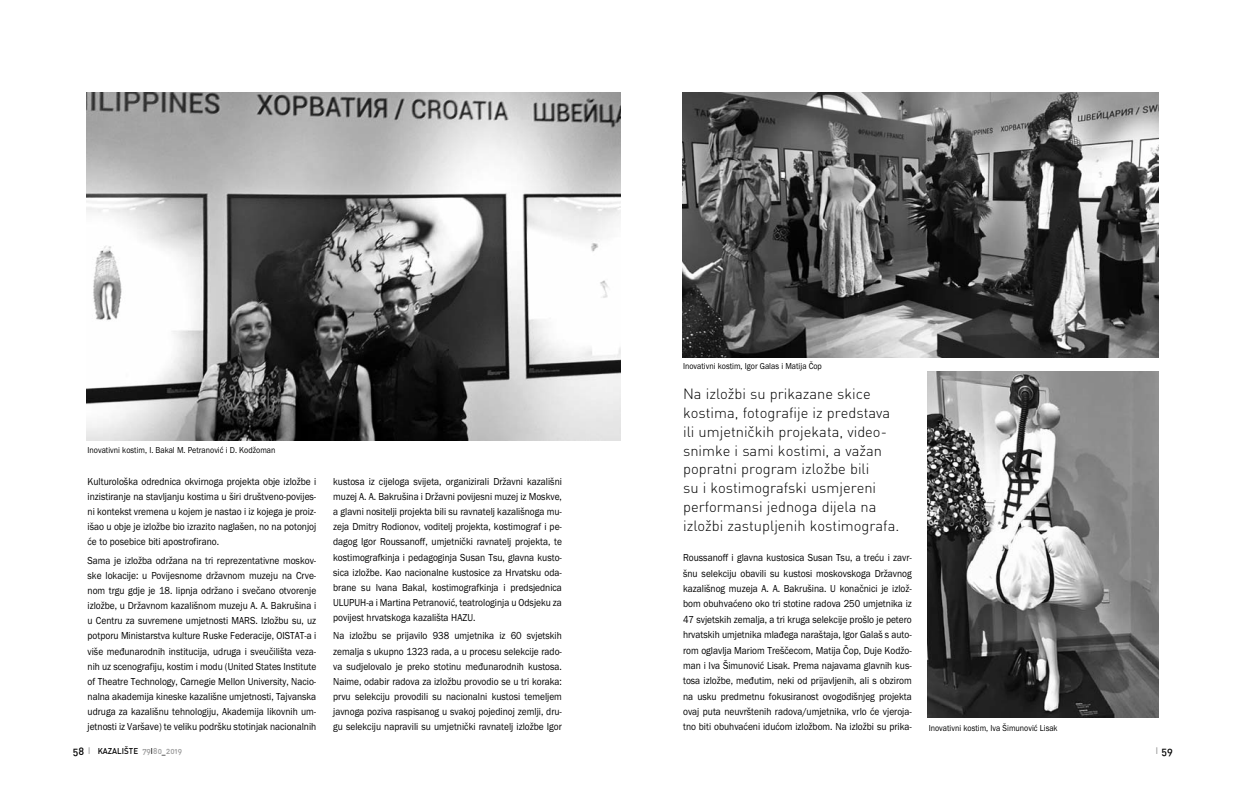
<style>
.page{position:relative;width:1245px;height:812px;background:#fff}
.page>*{position:absolute;margin:0;border:0;box-sizing:border-box;transform-origin:0 0}
.t1{font:14.7px/18.9px "DIN Light Rounded";color:#000}
.t2{font:10.5px/15.1px "Franklin Gothic";color:#000;text-align:justify;scale:.9 1}
.t3{font:10.5px "DIN Medium Rounded";color:#000}
.t4{font:8.85px "Franklin Gothic";color:#000;scale:.9 1}
.t5{font:8.4px "DIN Medium Rounded";color:#000;scale:.95 1}
.s1{font-size:10.5px}
.s2{font-size:9.45px;color:#969696}
.s3{color:#999}
</style>
<div class="page">
<img style="left:927px;top:371px;width:231px;height:346px">
<img style="left:682px;top:93px;width:476px;height:264px">
<img style="left:86px;top:93px;width:534px;height:347px">
<p class="t4" style="left:88px;top:446px;width:210px">Inovativni kostim, I. Bakal M. Petranović i D. Kodžoman</p>
<p class="t2" style="left:88px;top:474px;width:256px">Kulturološka odrednica okvirnoga projekta obje izložbe i inzistiranje na stavljanju kostima u širi društveno-povijes&shy;ni kontekst vremena u kojem je nastao i iz kojega je proiz&shy;išao u obje je izložbe bio izrazito naglašen, no na potonjoj će to posebice biti apostrofirano.</p>
<p class="t2" style="left:88px;top:553px;width:256px">Sama je izložba održana na tri reprezentativne mos kov - ske lokacije: u Povijesnome državnom muzeju na Crve - nom trgu gdje je 18. lipnja održano i svečano otvorenje izložbe, u Državnom kazališnom muzeju A. A. Bakrušina i u Centru za suvremene umjetnosti MARS. Izložbu su, uz potporu Ministarstva kulture Ruske Federacije, OISTAT-a i više međunarodnih institucija, udruga i sveučilišta veza&shy;nih uz scenografiju, kostim i modu (United States Institute of Theatre Technology, Carnegie Mellon University, Nacio - nalna akademija kineske kazališne umjetnosti, Tajvanska udruga za kazališnu tehnologiju, Akademija li kovnih um - jetnosti iz Varšave) te veliku podršku stotinjak nacionalnih</p>
<p class="t5" style="left:73px;top:747px;width:116px"><span class="s1">58</span> <span class="s2">I</span> KAZALIŠTE <span class="s3">79</span>I<span class="s3">80</span>_<span class="s3">2019</span></p>
<p class="t2" style="left:333px;top:474px;width:256px">kustosa iz cijeloga svijeta, organizirali Državni kazališni muzej A. A. Bakrušina i Državni povijesni muzej iz Moskve, a glavni nositelji projekta bili su ravnatelj kazališnoga mu - zeja Dmitry Rodionov, voditelj projekta, kostimograf i pe - dagog Igor Roussanoff, umjetnički ravnatelj projekta, te kostimografkinja i pedagoginja Susan Tsu, glavna kusto&shy;sica izložbe. Kao nacionalne kustosice za Hrvatsku oda&shy;brane su Ivana Bakal, kostimografkinja i predsjednica ULUPUH-a i Martina Petranović, teatrologinja u Odsjeku za povijest hrvatskoga kazališta HAZU.</p>
<p class="t2" style="left:333px;top:629px;width:256px">Na izložbu se prijavilo 938 umjetnika iz 60 svjetskih zemalja s ukupno 1323 rada, a u procesu selekcije rado&shy;va sudjelovalo je preko stotinu međunarodnih kustosa.<br>Naime, odabir radova za izložbu provodio se u tri koraka: prvu selekciju provodili su nacionalni kustosi temeljem javnoga poziva raspisanog u svakoj pojedinoj zemlji, dru - gu selekciju napravili su umjetnički ravnatelj izložbe Igor</p>
<p class="t4" style="left:683px;top:363px;width:156px">Inovativni kostim, Igor Galas i Matija Čop</p>
<p class="t1" style="left:683px;top:385px;width:218px">Na izložbi su prikazane skice kostima, fotografije iz predstava ili umjetničkih projekata, video&shy;snimke i sami kostimi, a važan popratni program izložbe bili<br>su i kostimografski usmjereni performansi jednoga dijela na izložbi zastupljenih kostimografa.</p>
<p class="t2" style="left:683px;top:551px;width:256px">Roussanoff i glavna kustosica Susan Tsu, a treću i zavr&shy;šnu selekciju obavili su kustosi moskovskoga Državnog kazališnog muzeja A. A. Bakrušina. U konačnici je izlož&shy;bom obuhvaćeno oko tri stotine radova 250 umjetnika iz 47 svjetskih zemalja, a tri kruga selekcije prošlo je petero hrvatskih umjetnika mlađega naraštaja, Igor Galaš s auto&shy;rom oglavlja Mariom Treščecom, Matija Čop, Duje Kodžo - man i Iva Šimunović Lisak. Prema najavama glavnih kus - tosa izložbe, međutim, neki od prijavljenih, ali s obzirom na usku predmetnu fokusiranost ovogodišnjeg projekta ovaj puta neuvrštenih radova/umjetnika, vrlo će vjeroja&shy;tno biti obuhvaćeni idućom izložbom. Na izložbi su prika-</p>
<p class="t4" style="left:928px;top:725px;width:145px">Inovativni kostim, Iva Šimunović Lisak</p>
<p class="t3" style="left:1155px;top:747px;width:19px"><span class="s2">I</span> 59</p>
</div>
